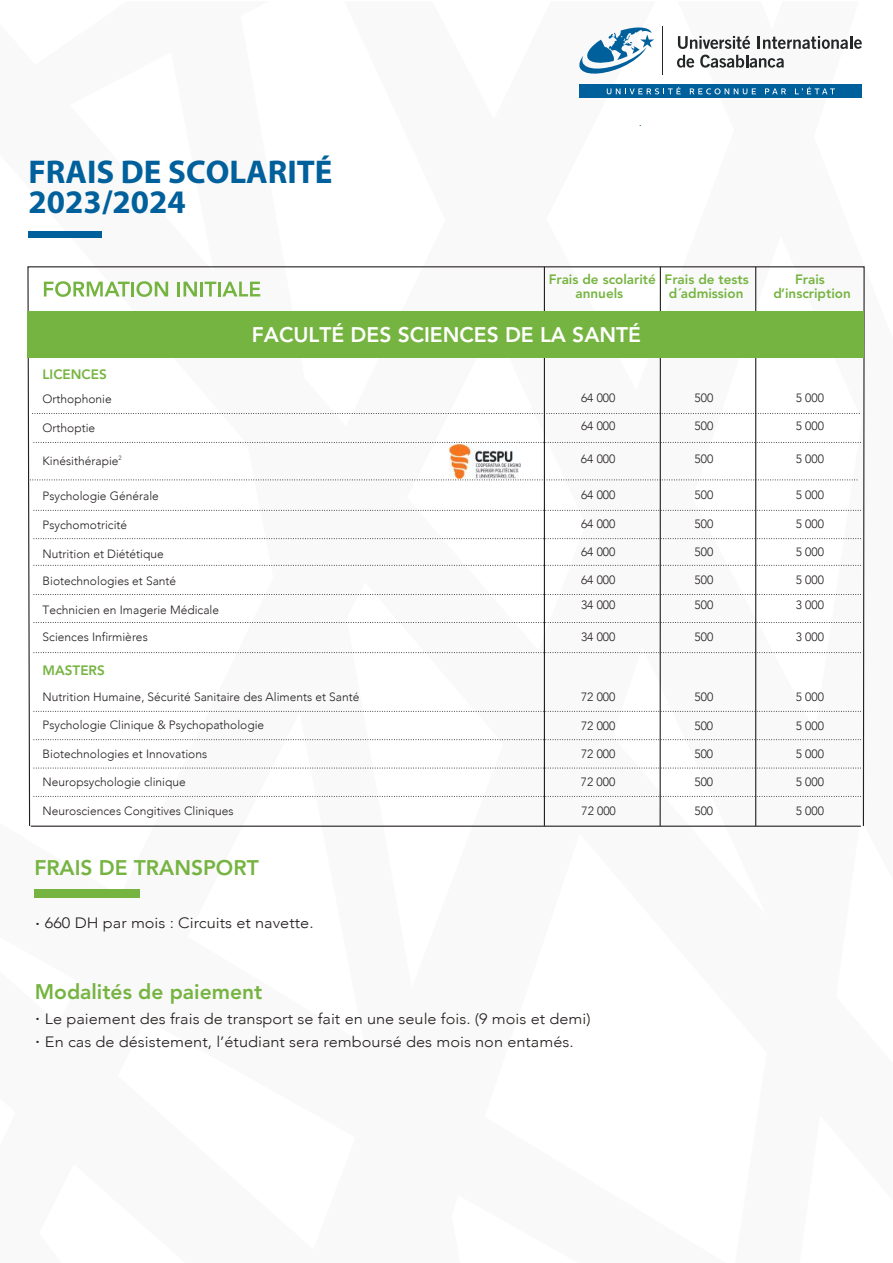
<style>
.page{position:relative;width:893px;height:1263px;background:#fff}
.page>*{position:absolute;margin:0;border:0;box-sizing:border-box;transform-origin:0 0}
.t1{font:700 33px/30.6px "Myriad Pro";color:#00609c}
.t2{font:800 21px "Avenir";color:#fff}
.t3{font:800 21px "Avenir";color:#76b441}
.t4{font:300 15px/23.1px "Avenir";color:#241f1f;scale:1.09 1}
.t5{font:800 13.5px/13.5px "Avenir";color:#76b441;text-align:center}
.t6{font:300 12px/25px "Avenir";color:#241f1f}
</style>
<div class="page">
<hr style="left:662px;top:26px;width:1px;height:49px;background:#242728">
<svg style="left:678px;top:36px;width:72px;height:13px"></svg>
<svg style="left:758px;top:36px;width:104px;height:13px"></svg>
<svg style="left:677px;top:55px;width:17px;height:13px"></svg>
<svg style="left:700px;top:55px;width:84px;height:13px"></svg>
<svg style="left:579px;top:27px;width:75px;height:47px"></svg>
<div style="left:579px;top:84px;width:283px;height:14px;background:#00609c"></div>
<svg style="left:607px;top:87px;width:74px;height:7px"></svg>
<svg style="left:690px;top:88px;width:66px;height:6px"></svg>
<svg style="left:765px;top:88px;width:21px;height:6px"></svg>
<svg style="left:795px;top:87px;width:40px;height:7px"></svg>
<div style="left:28px;top:231px;width:74px;height:7px;background:#00609c"></div>
<svg style="left:27px;top:266px;width:838px;height:561px"></svg>
<div style="left:28px;top:311px;width:836px;height:46px;background:#76b441"></div>
<svg style="left:33px;top:413px;width:827px;height:1px"></svg>
<svg style="left:34px;top:442px;width:828px;height:1px"></svg>
<svg style="left:30px;top:479px;width:828px;height:1px"></svg>
<svg style="left:34px;top:510px;width:828px;height:1px"></svg>
<svg style="left:34px;top:538px;width:828px;height:1px"></svg>
<svg style="left:34px;top:565px;width:828px;height:1px"></svg>
<svg style="left:34px;top:594px;width:828px;height:1px"></svg>
<img style="left:449px;top:445px;width:72px;height:34px">
<svg style="left:34px;top:711px;width:828px;height:1px"></svg>
<svg style="left:34px;top:739px;width:828px;height:1px"></svg>
<svg style="left:34px;top:768px;width:828px;height:1px"></svg>
<svg style="left:34px;top:796px;width:828px;height:1px"></svg>
<svg style="left:34px;top:622px;width:828px;height:1px"></svg>
<svg style="left:34px;top:652px;width:828px;height:1px"></svg>
<div style="left:34px;top:889px;width:106px;height:8px;background:#76b441"></div>
<h1 class="t1" style="left:28px;top:155px;width:306px">FRAIS DE SCOLARITÉ<br>2023/2024</h1>
<p class="t5" style="left:549px;top:274px;width:109px">Frais de scolarité annuels</p>
<p class="t5" style="left:665px;top:273px;width:86px">Frais de tests d´admission</p>
<p class="t5" style="left:773px;top:273px;width:79px">Frais d’inscription</p>
<h2 class="t2" style="left:252px;top:319px;width:391px">FACULTÉ DES SCIENCES DE LA SANTÉ</h2>
<h2 class="t2" style="left:352px;top:320px;width:196px">BU INESS SCHOOL</h2>
<p class="t5" style="left:43px;top:368px;width:66px">LICENCES</p>
<p class="t6" style="left:43px;top:387px;width:71px">Orthophonie</p>
<p class="t6" style="left:43px;top:415px;width:54px">Orthoptie</p>
<p class="t6" style="left:43px;top:448px;width:81px">Kinésithérapie<sup>2</sup></p>
<p class="t6" style="left:694px;top:446px;width:20px">500</p>
<p class="t6" style="left:796px;top:446px;width:30px">5 000</p>
<p class="t6" style="left:43px;top:484px;width:118px">Psychologie Générale</p>
<p class="t6" style="left:43px;top:513px;width:86px">Psychomotricité</p>
<p class="t6" style="left:43px;top:541px;width:123px">Nutrition et Diététique</p>
<p class="t6" style="left:43px;top:569px;width:135px">Biotechnologies et Santé</p>
<p class="t6" style="left:43px;top:597px;width:178px;line-height:26.2px">Technicien en Imagerie Médicale<br>Sciences Infirmières</p>
<p class="t6" style="left:581px;top:385px;width:36px">64 000</p>
<p class="t6" style="left:581px;top:414px;width:36px">64 000</p>
<p class="t6" style="left:581px;top:446px;width:36px">64 000</p>
<p class="t6" style="left:581px;top:482px;width:36px">64 000</p>
<p class="t6" style="left:581px;top:511px;width:36px">64 000</p>
<p class="t6" style="left:581px;top:540px;width:36px">64 000</p>
<p class="t6" style="left:581px;top:567px;width:36px">64 000<br>34 000</p>
<p class="t6" style="left:694px;top:385px;width:20px">500</p>
<p class="t6" style="left:694px;top:414px;width:20px">500</p>
<p class="t6" style="left:796px;top:385px;width:30px">5 000</p>
<p class="t6" style="left:796px;top:414px;width:30px">5 000</p>
<p class="t6" style="left:694px;top:482px;width:20px">500</p>
<p class="t6" style="left:694px;top:511px;width:20px">500</p>
<p class="t6" style="left:694px;top:540px;width:20px">500</p>
<p class="t6" style="left:694px;top:567px;width:20px">500</p>
<p class="t6" style="left:796px;top:482px;width:30px">5 000</p>
<p class="t6" style="left:796px;top:511px;width:30px">5 000</p>
<p class="t6" style="left:796px;top:540px;width:30px">5 000</p>
<p class="t6" style="left:796px;top:567px;width:30px">5 000</p>
<p class="t6" style="left:694px;top:592px;width:20px">500</p>
<p class="t6" style="left:796px;top:592px;width:30px">3 000</p>
<p class="t6" style="left:581px;top:625px;width:36px">34 000</p>
<p class="t6" style="left:694px;top:625px;width:20px">500</p>
<p class="t6" style="left:796px;top:625px;width:30px">3 000</p>
<p class="t5" style="left:43px;top:664px;width:64px">MASTERS</p>
<p class="t6" style="left:43px;top:684px;width:318px">Nutrition Humaine, Sécurité Sanitaire des Aliments et Santé</p>
<p class="t6" style="left:43px;top:712px;width:223px">Psychologie Clinique &amp; Psychopathologie</p>
<p class="t6" style="left:43px;top:741px;width:166px">Biotechnologies et Innovations</p>
<p class="t6" style="left:43px;top:769px;width:145px">Neuropsychologie clinique</p>
<p class="t6" style="left:43px;top:798px;width:192px">Neurosciences Congitives Cliniques</p>
<h2 class="t3" style="left:34px;top:852px;width:226px">FRAIS DE TRANSPORT</h2>
<p class="t4" style="left:34px;top:912px;width:258px"><sup>.</sup> 660 DH par mois : Circuits et navette.</p>
<h2 class="t3" style="left:35px;top:976px;width:229px">Modalités de paiement</h2>
<p class="t6" style="left:581px;top:685px;width:36px">72 000</p>
<p class="t6" style="left:581px;top:713px;width:36px">72 000</p>
<p class="t6" style="left:694px;top:713px;width:20px">500</p>
<p class="t6" style="left:581px;top:741px;width:36px">72 000</p>
<p class="t6" style="left:694px;top:741px;width:20px">500</p>
<p class="t6" style="left:581px;top:770px;width:36px">72 000</p>
<p class="t6" style="left:694px;top:770px;width:20px">500</p>
<p class="t6" style="left:582px;top:798px;width:36px">72 000</p>
<p class="t6" style="left:694px;top:798px;width:20px">500</p>
<p class="t6" style="left:796px;top:798px;width:30px">5 000</p>
<p class="t6" style="left:694px;top:685px;width:20px">500</p>
<p class="t6" style="left:796px;top:685px;width:30px">5 000</p>
<p class="t6" style="left:796px;top:713px;width:30px">5 000</p>
<p class="t6" style="left:796px;top:741px;width:30px">5 000</p>
<p class="t6" style="left:796px;top:770px;width:30px">5 000</p>
<p class="t4" style="left:34px;top:1007px;width:512px"><sup>.</sup> Le paiement des frais de transport se fait en une seule fois. (9 mois et demi) <sup>.</sup> En cas de désistement, l’étudiant sera remboursé des mois non entamés.</p>
</div>
